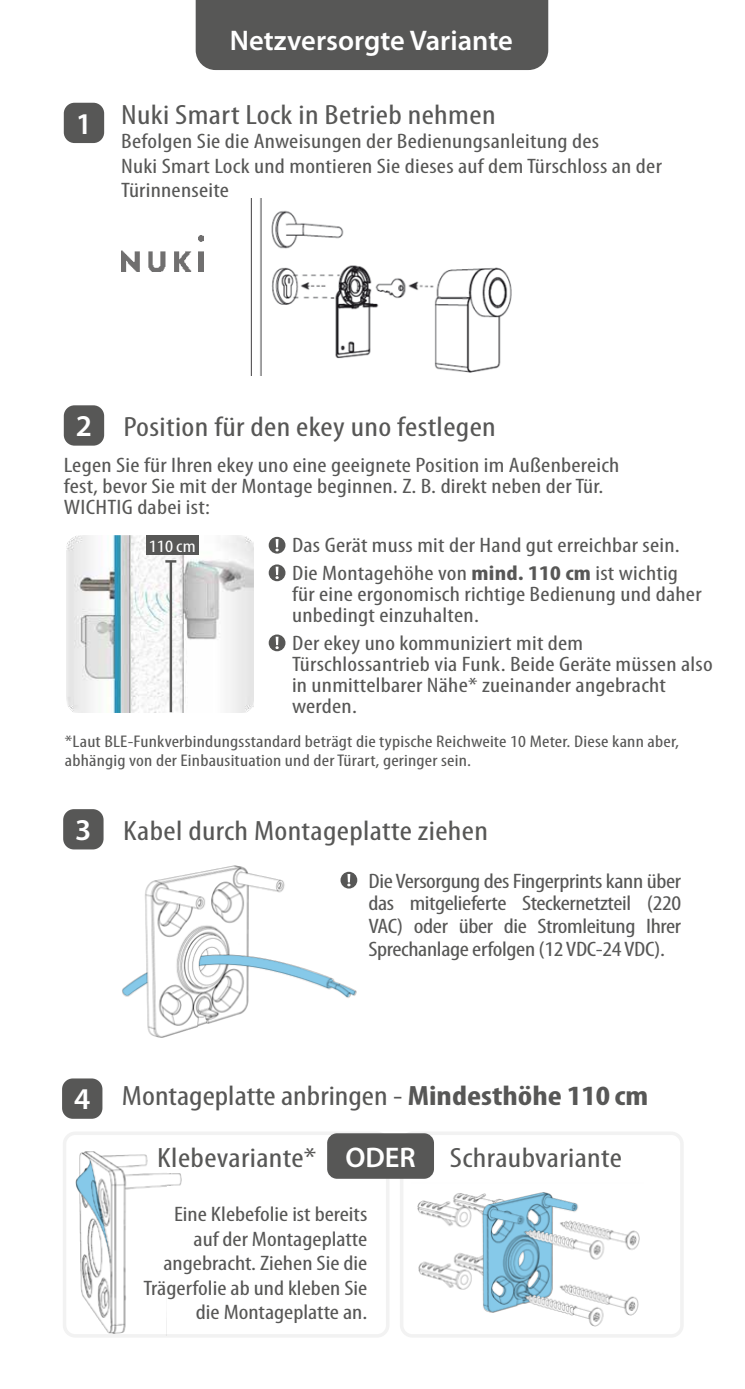
<style>
.page{position:relative;width:745px;height:1389px;background:#fff}
.page>*{position:absolute;margin:0;border:0;box-sizing:border-box;transform-origin:0 0}
.t1{font:600 30.45px "Myriad Pro";color:#fff}
.t2{font:600 28.35px "Myriad Pro";color:#fff}
.t3{font:condensed 28px "Myriad Pro";letter-spacing:.01em;color:#575756;scale:1.2 1}
.t4{font:condensed 21px/24.5px "Myriad Pro";letter-spacing:.01em;color:#575756;scale:1.2 1}
.t5{font:condensed 17.5px "Myriad Pro";letter-spacing:.01em;color:#fff;scale:1.2 1}
.t6{font:condensed 16.8px/18.9px "Myriad Pro";letter-spacing:.01em;color:#575756;scale:1.2 1}
.s1{font-weight:600;font-stretch:normal;font-size:30.45px;color:#fff}
.s2{font-weight:700}
</style>
<div class="page">
<div style="left:63px;top:809px;width:40px;height:40px;background:#575756;border-radius:11px"></div>
<img style="left:145px;top:865px;width:213px;height:173px">
<svg style="left:122px;top:973px;width:25px;height:24px"></svg>
<svg style="left:199px;top:954px;width:156px;height:44px"></svg>
<div style="left:64px;top:103px;width:40px;height:40px;background:#575756;border-radius:11px"></div>
<img style="left:250px;top:199px;width:262px;height:176px">
<img style="left:122px;top:236px;width:81px;height:36px">
<div style="left:62px;top:1078px;width:40px;height:41px;background:#575756;border-radius:11px"></div>
<div style="left:64px;top:405px;width:40px;height:41px;background:#575756;border-radius:11px"></div>
<img style="left:79px;top:1151px;width:103px;height:182px">
<svg style="left:75px;top:1159px;width:35px;height:104px"></svg>
<div style="left:167px;top:1186px;width:17px;height:156px;background:#fff"></div>
<div style="left:167px;top:1139px;width:17px;height:34px;background:#fff"></div>
<div style="left:63px;top:1132px;width:326px;height:206px;border:4px solid #f2f2f2;border-radius:11px"></div>
<img style="left:417px;top:1192px;width:223px;height:135px">
<svg style="left:482px;top:1193px;width:95px;height:119px"></svg>
<div style="left:399px;top:1132px;width:284px;height:206px;border:4px solid #f2f2f2;border-radius:11px"></div>
<div style="left:327px;top:1133px;width:106px;height:46px;background:#575756;border-radius:10px"></div>
<img style="left:67px;top:535px;width:186px;height:177px">
<hr style="left:169px;top:561px;width:3px;height:151px;background:#575756">
<svg style="left:165px;top:560px;width:11px;height:3px"></svg>
<div style="left:146px;top:535px;width:53px;height:20px;background:#575756"></div>
<svg style="left:268px;top:537px;width:17px;height:17px"></svg>
<svg style="left:275px;top:539px;width:3px;height:12px"></svg>
<svg style="left:268px;top:564px;width:17px;height:17px"></svg>
<svg style="left:275px;top:567px;width:3px;height:12px"></svg>
<svg style="left:268px;top:635px;width:17px;height:16px"></svg>
<svg style="left:275px;top:637px;width:3px;height:12px"></svg>
<div style="left:340px;top:872px;width:17px;height:17px;background:#575756;border-radius:50%"></div>
<svg style="left:347px;top:874px;width:3px;height:12px"></svg>
<div style="left:195px;top:0;width:353px;height:70px;background:#575756"></div>
<h2 class="t2" style="left:230px;top:22px;width:284px">Netzversorgte Variante</h2>
<h3 class="t3" style="left:76px;top:98px;width:351px"><span class="s1">1</span> Nuki Smart Lock in Betrieb nehmen</h3>
<p class="t4" style="left:121px;top:129px;width:452px">Befolgen Sie die Anweisungen der Bedienungsanleitung des<br>Nuki Smart Lock und montieren Sie dieses auf dem Türschloss an der<br>Türinnenseite</p>
<h1 class="t1" style="left:76px;top:407px;width:18px">2</h1>
<h3 class="t3" style="left:123px;top:410px;width:312px">Position für den ekey uno festlegen</h3>
<p class="t4" style="left:64px;top:454px;width:464px;line-height:21px">Legen Sie für Ihren ekey uno eine geeignete Position im Außenbereich fest, bevor Sie mit der Montage beginnen. Z. B. direkt neben der Tür.<br>WICHTIG dabei ist:</p>
<p class="t5" style="left:149px;top:535px;width:41px">110cm</p>
<p class="t4" style="left:292px;top:531px;width:324px;line-height:28px">Das Gerät muss mit der Hand gut erreichbar sein.<br>Die Montagehöhe von <span class="s2">mind. 110 cm</span> ist wichtig</p>
<p class="t4" style="left:292px;top:583px;width:342px;line-height:21px">für eine ergonomisch richtige Bedienung und daher unbedingt einzuhalten.</p>
<p class="t4" style="left:292px;top:632px;width:352px;line-height:21px">Der ekey uno kommuniziert mit dem Türschlossantrieb via Funk. Beide Geräte müssen also in unmittelbarer Nähe* zueinander angebracht werden.</p>
<p class="t6" style="left:65px;top:731px;width:513px">*Laut BLE-Funkverbindungsstandard beträgt die typische Reichweite 10 Meter. Diese kann aber, abhängig von der Einbausituation und der Türart, geringer sein.</p>
<h3 class="t3" style="left:75px;top:814px;width:345px"><span class="s1">3</span> Kabel durch Montageplatte ziehen</h3>
<p class="t4" style="left:368px;top:869px;width:262px;line-height:22.8px;text-align:justify">Die Versorgung des Fingerprints kann über das mitgelieferte Steckernetzteil (220<br>VAC) oder über die Stromleitung Ihrer Sprechanlage erfolgen (12 VDC-24 VDC).</p>
<h3 class="t3" style="left:74px;top:1079px;width:479px"><span class="s1">4</span> Montageplatte anbringen - <span class="s2">Mindesthöhe 110 cm</span></h3>
<h3 class="t3" style="left:157px;top:1140px;width:134px">Klebevariante*</h3>
<h3 class="t3" style="left:449px;top:1140px;width:145px">Schraubvariante</h3>
<p class="t4" style="left:143px;top:1202px;width:188px;text-align:right">Eine Klebefolie ist bereits<br>auf der Montageplatte angebracht. Ziehen Sie die<br>Trägerfolie ab und kleben Sie die Montageplatte an.</p>
<h2 class="t2" style="left:345px;top:1139px;width:72px">ODER</h2>
</div>
